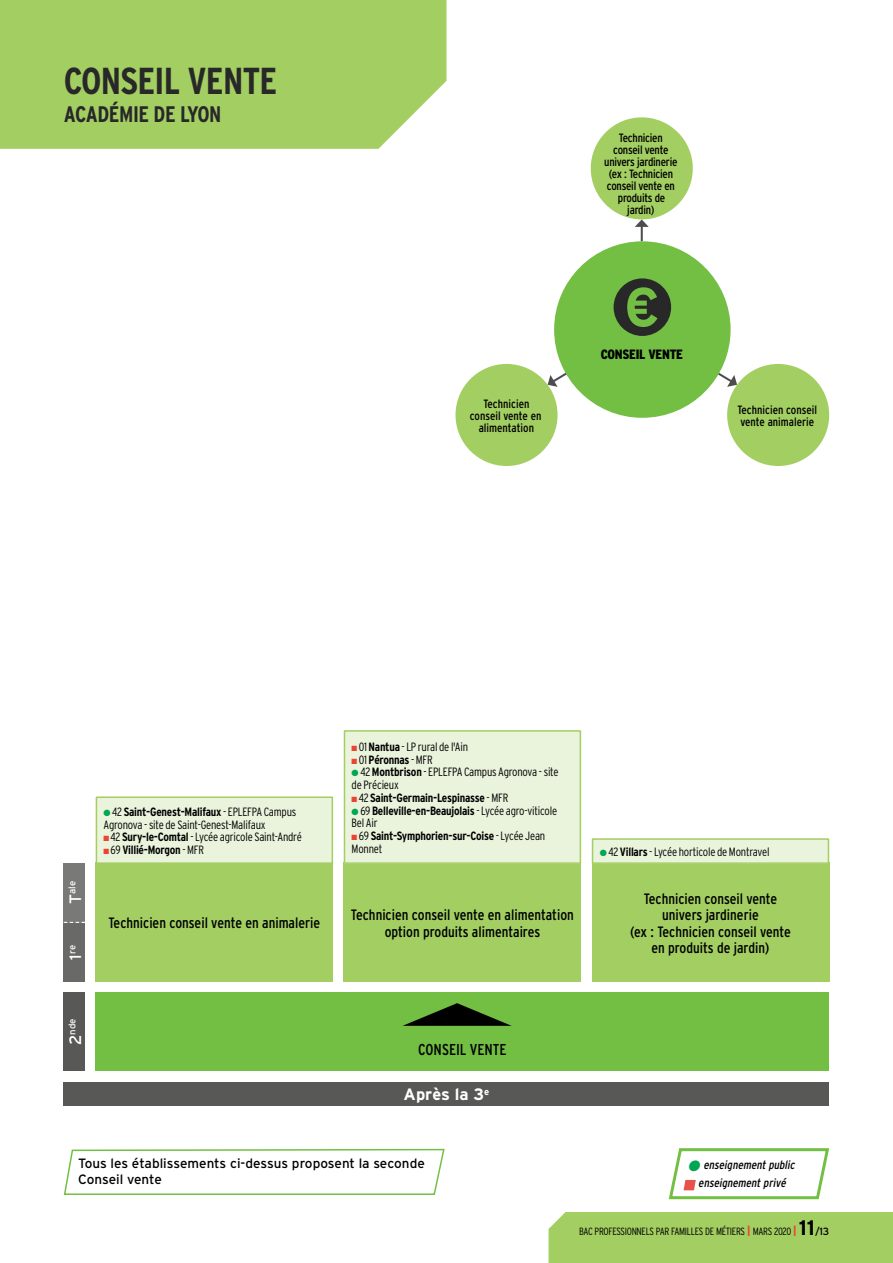
<style>
.page{position:relative;width:893px;height:1263px;background:#fff}
.page>*{position:absolute;margin:0;border:0;box-sizing:border-box;transform-origin:0 0}
.t1{font:700 condensed 37.5px "Interstate";letter-spacing:-.02em;color:#292829}
.t2{font:700 condensed 22.5px "Interstate";color:#292829}
.t3{font:700 16.5px "Interstate";color:#fff}
.t4{font:condensed 15.75px "Interstate";color:#000}
.t5{font:condensed 15px/16.5px "Interstate";color:#000;text-align:center}
.t6{font:13.5px/16.2px "Interstate";color:#000}
.t7{font:900 condensed 13.5px "Interstate";color:#000}
.t8{font:300 condensed 12px/12.8px "Interstate";letter-spacing:-.02em;color:#000}
.t9{font:700 condensed 12px/12.8px "Interstate";letter-spacing:-.02em;color:#000}
.t10{font:condensed 12px/12px "Interstate";letter-spacing:-.02em;color:#000;text-align:center}
.t11{font:condensed 12px/12px "Interstate";color:#000;text-align:center}
.t12{font:italic condensed 12px/18px "Interstate";color:#000;text-align:center}
.t13{font:300 condensed 10.5px "Interstate";letter-spacing:-.03em;color:#000}
.t14{font:9.6px "Interstate";color:#fff}
.s1{color:#00a651}
.s2{font-weight:300}
.s3{color:#ec4433}
.s4{font-weight:700}
.s5{font-size:16.5px}
.s6{font-weight:900;color:#ec4433}
.s7{font-weight:700;font-stretch:normal;font-size:21px}
.s8{font-weight:400;font-stretch:normal}
</style>
<div class="page">
<div style="left:549px;top:1212px;width:344px;height:51px;background:#a3cf62"></div>
<svg style="left:668px;top:1148px;width:162px;height:52px"></svg>
<div style="left:64px;top:1082px;width:765px;height:24px;background:#585856"></div>
<div style="left:96px;top:992px;width:733px;height:79px;background:#72bf44"></div>
<svg style="left:403px;top:1003px;width:109px;height:23px"></svg>
<div style="left:96px;top:863px;width:237px;height:119px;background:#a3cf62"></div>
<div style="left:344px;top:863px;width:237px;height:119px;background:#a3cf62"></div>
<div style="left:592px;top:863px;width:237px;height:119px;background:#a3cf62"></div>
<div style="left:96px;top:797px;width:236px;height:66px;background:#eaf3dc"></div>
<div style="left:96px;top:796px;width:237px;height:68px;border:2px solid #a3cf62"></div>
<div style="left:344px;top:731px;width:236px;height:132px;background:#eaf3dc"></div>
<div style="left:344px;top:730px;width:237px;height:134px;border:2px solid #a3cf62"></div>
<div style="left:592px;top:839px;width:236px;height:24px;background:#eaf3dc"></div>
<div style="left:592px;top:838px;width:237px;height:26px;border:2px solid #a3cf62"></div>
<div style="left:64px;top:992px;width:21px;height:79px;background:#585856"></div>
<div style="left:64px;top:922px;width:21px;height:60px;background:#696a68"></div>
<div style="left:64px;top:863px;width:21px;height:59px;background:#797a78"></div>
<svg style="left:64px;top:922px;width:21px;height:1px"></svg>
<div style="left:0;top:0;width:446px;height:149px;background:#a3cf62"></div>
<div style="left:455px;top:364px;width:103px;height:102px;background:#a3cf62;border-radius:50%"></div>
<div style="left:727px;top:364px;width:102px;height:102px;background:#a3cf62;border-radius:50%"></div>
<div style="left:591px;top:117px;width:102px;height:102px;background:#a3cf62;border-radius:50%"></div>
<svg style="left:635px;top:219px;width:14px;height:22px"></svg>
<svg style="left:717px;top:373px;width:20px;height:14px"></svg>
<svg style="left:548px;top:371px;width:21px;height:16px"></svg>
<div style="left:554px;top:241px;width:177px;height:177px;background:#72bf44;border-radius:50%"></div>
<svg style="left:614px;top:278px;width:57px;height:58px"></svg>
<svg style="left:63px;top:1148px;width:382px;height:47px"></svg>
<h1 class="t1" style="left:64px;top:58px;width:215px">CONSEIL VENTE</h1>
<h2 class="t2" style="left:64px;top:100px;width:23px">Académie</h2>
<h2 class="t2" style="left:154px;top:100px;width:56px">de lyon</h2>
<p class="t10" style="left:604px;top:132px;width:75px">Technicien conseil vente univers jardinerie (ex : Technicien conseil vente en produits de jardin)</p>
<p class="t7" style="left:601px;top:346px;width:14px">CONSEIL</p>
<p class="t7" style="left:648px;top:346px;width:8px">VENTE</p>
<p class="t11" style="left:470px;top:397px;width:73px">Technicien conseil vente en alimentation</p>
<p class="t11" style="left:737px;top:403px;width:81px;text-align:left">Technicien conseil vente animalerie</p>
<p class="t9" style="left:104px;top:805px;width:131px"><span class="s1">●</span> <span class="s2">42</span> Saint-Genest-Malifaux <span class="s2">- EPLEFPA</span></p>
<p class="t8" style="left:104px;top:805px;width:194px;text-indent:160px">Campus<br>Agronova - site de Saint-Genest-Malifaux</p>
<p class="t8" style="left:104px;top:831px;width:200px"><span class="s3">■</span> 42 <span class="s4">Sury-le-Comtal</span> - Lycée agricole Saint-André</p>
<p class="t9" style="left:104px;top:843px;width:90px"><span class="s3">■</span> <span class="s2">69</span> Villié-Morgon <span class="s2">- MFR</span></p>
<p class="t8" style="left:352px;top:740px;width:118px"><span class="s3">■</span> 01 <span class="s4">Nantua</span> - LP rural de l'Ain</p>
<p class="t9" style="left:352px;top:753px;width:71px"><span class="s3">■</span> <span class="s2">01</span> Péronnas <span class="s2">- MFR</span></p>
<p class="t8" style="left:352px;top:766px;width:83px"><span class="s1">●</span> 42 <span class="s4">Montbrison</span> - EPLEFPA</p>
<p class="t8" style="left:464px;top:766px;width:96px">Campus Agronova - site</p>
<p class="t8" style="left:352px;top:778px;width:49px">de Précieux</p>
<p class="t9" style="left:352px;top:791px;width:147px"><span class="s3">■</span> <span class="s2">42</span> Saint-Germain-Lespinasse <span class="s2">- MFR</span></p>
<p class="t8" style="left:352px;top:804px;width:207px"><span class="s1">●</span> 69 <span class="s4">Belleville-en-Beaujolais</span> - Lycée agro-viticole<br>Bel Air</p>
<p class="t9" style="left:352px;top:829px;width:195px"><span class="s3">■</span> <span class="s2">69</span> Saint-Symphorien-sur-Coise <span class="s2">- Lycée Jean<br>Monnet</span></p>
<p class="t8" style="left:600px;top:845px;width:171px"><span class="s1">●</span> 42 <span class="s4">Villars</span> - Lycée horticole de Montravel</p>
<p class="t14" style="left:66px;top:904px;width:25px;rotate:-90deg"><span class="s5">T</span>ale</p>
<p class="t14" style="left:66px;top:959px;width:16px;rotate:-90deg"><span class="s5">1</span>re</p>
<p class="t14" style="left:66px;top:1045px;width:28px;rotate:-90deg"><span class="s5">2</span>nde</p>
<p class="t5" style="left:108px;top:915px;width:213px">Technicien conseil vente en animalerie</p>
<p class="t5" style="left:351px;top:906px;width:224px">Technicien conseil vente en alimentation option produits alimentaires</p>
<h3 class="t4" style="left:418px;top:1039px;width:90px">CONSEIL VENTE</h3>
<h3 class="t3" style="left:404px;top:1084px;width:87px">Après la 3<sup>e</sup></h3>
<p class="t6" style="left:78px;top:1155px;width:348px">Tous les établissements ci-dessus proposent la seconde<br>Conseil vente</p>
<p class="t5" style="left:630px;top:890px;width:162px">Technicien conseil vente univers jardinerie<br>(ex : Technicien conseil vente en produits de jardin)</p>
<p class="t12" style="left:688px;top:1156px;width:111px"><span class="s1">●</span> enseignementpublic enseignementprivé</p>
<p class="t13" style="left:579px;top:1225px;width:252px">Bac professionnels par familles de métiers <span class="s6">|</span> mars 2020 <span class="s6">|</span> <span class="s7">11</span><span class="s8">/13</span></p>
</div>
